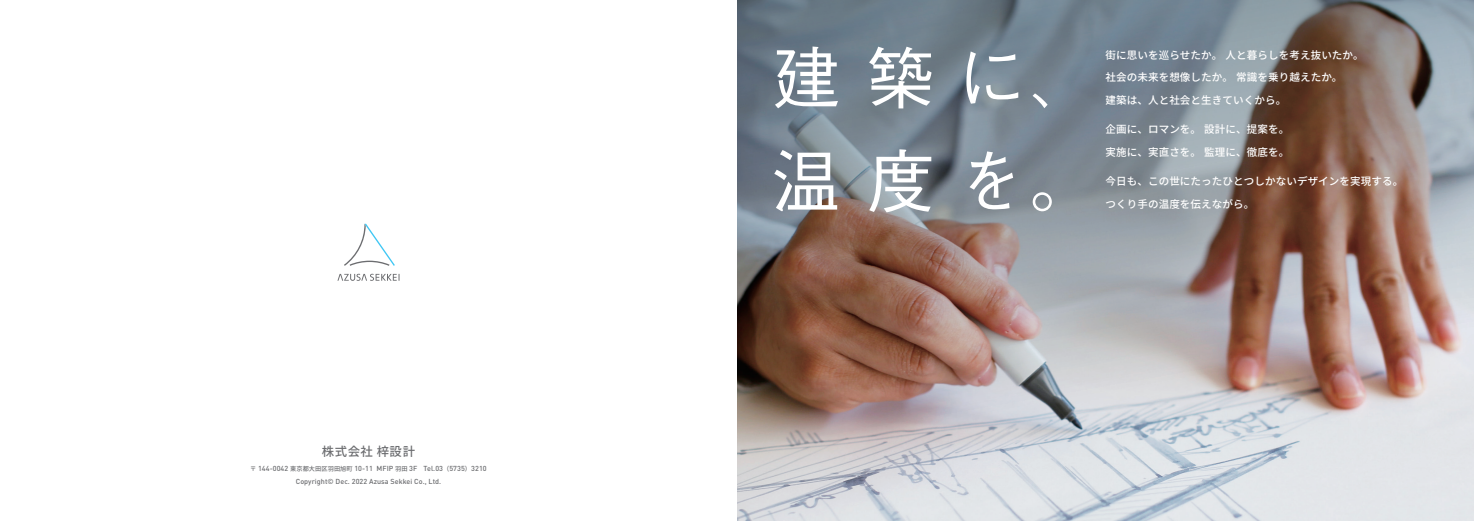
<style>
.page{position:relative;width:1474px;height:521px;background:#fff}
.page>*{position:absolute;margin:0;border:0;box-sizing:border-box;transform-origin:0 0}
.t1{font:500 12.42px "Source Han Sans JP";letter-spacing:.045em;color:#6c6d70}
.t2{font:500 10.5px/22.3px "Source Han Sans JP";letter-spacing:.01em;color:#fff}
.t3{font:500 7.17px/12.4px "DIN Pro";letter-spacing:.01em;color:#6c6d70;text-align:center}
.s1{font-family:"Source Han Sans JP";font-size:6.21px}
</style>
<div class="page">
<img style="left:737px;top:0;width:736px;height:521px">
<svg style="left:344px;top:224px;width:51px;height:42px"></svg>
<svg style="left:337px;top:274px;width:62px;height:7px"></svg>
<svg style="left:775px;top:47px;width:63px;height:61px"></svg>
<svg style="left:869px;top:47px;width:62px;height:61px"></svg>
<svg style="left:966px;top:51px;width:52px;height:53px"></svg>
<svg style="left:1032px;top:93px;width:15px;height:15px"></svg>
<svg style="left:774px;top:150px;width:63px;height:61px"></svg>
<svg style="left:869px;top:149px;width:62px;height:63px"></svg>
<svg style="left:969px;top:151px;width:44px;height:58px"></svg>
<svg style="left:1032px;top:192px;width:19px;height:19px"></svg>
<p class="t1" style="left:322px;top:444px;width:95px">株式会社梓設計</p>
<p class="t3" style="left:250px;top:461px;width:238px"><span class="s1">〒</span> 144-0042 <span class="s1">東京都大田区羽田旭町</span> 10-11 MFIP <span class="s1">羽田</span> 3F Tel.03<span class="s1">（</span>5735<span class="s1">）</span>3210<br>Copyright© Dec. 2022 Azusa Sekkei Co., Ltd.</p>
<p class="t2" style="left:1105px;top:44px;width:260px">街に思いを巡らせたか。人と暮らしを考え抜いたか。社会の未来を想像したか。常識を乗り越えたか。<br>建築は、人と社会と生きていくから。</p>
<p class="t2" style="left:1105px;top:119px;width:185px">企画に、ロマンを。設計に、提案を。実施に、実直さを。監理に、徹底を。</p>
<p class="t2" style="left:1105px;top:171px;width:299px">今日も、この世にたったひとつしかないデザインを実現する。つくり手の温度を伝えながら。</p>
</div>
